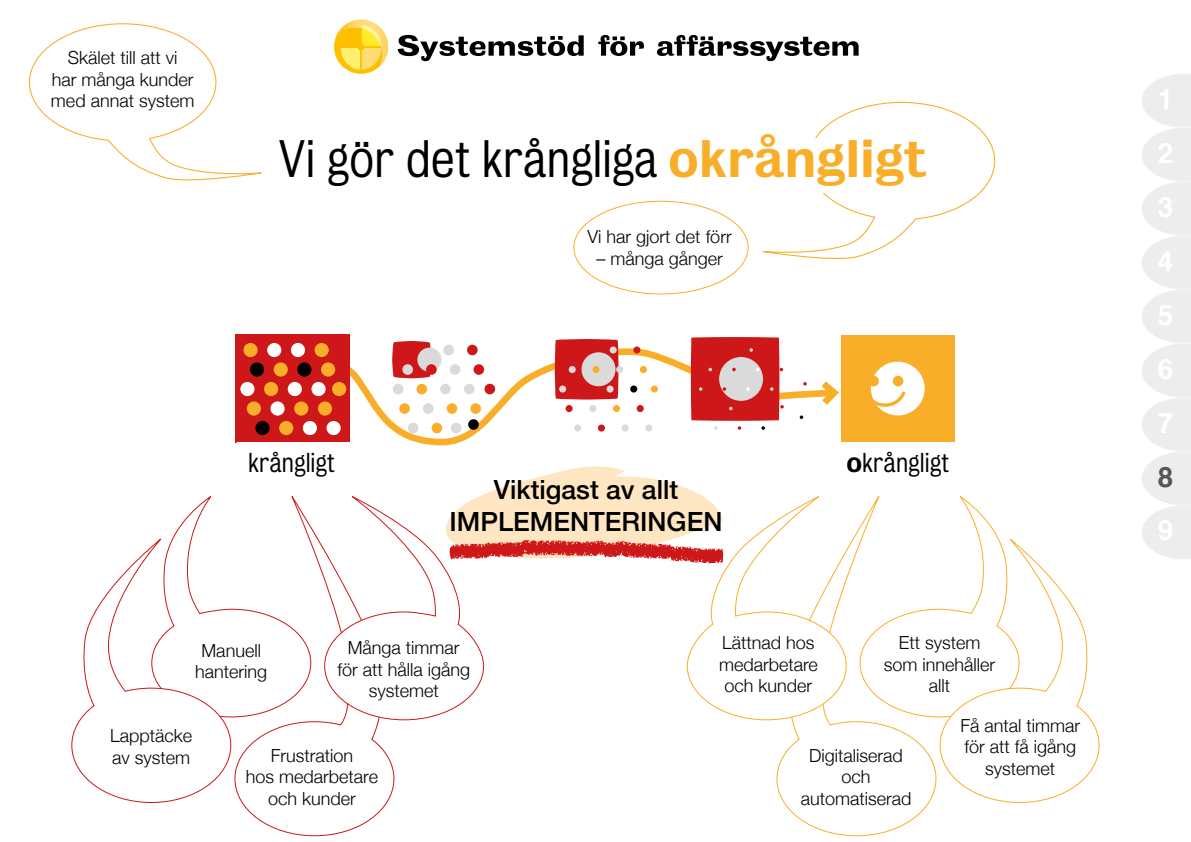
<style>
.page{position:relative;width:1191px;height:842px;background:#fff}
.page>*{position:absolute;margin:0;border:0;box-sizing:border-box;transform-origin:0 0}
.t1{font:48px "Bureau Grotesque Five One";color:#000}
.t2{font:700 28px "Helvetica";color:#575756}
.t3{font:500 26.4px/31.7px "Helvetica Neue";color:#000;text-align:center}
.t4{font:24.9px "Bureau Grotesque Five One";color:#000}
.t5{font:300 18px/21.6px "Helvetica Neue";color:#000;text-align:center}
.s1{font-family:"Bureau Grotesque Five Five";color:#f9ae2a}
.s2{font-family:"Bureau Grotesque Five Five"}
</style>
<div class="page">
<svg style="left:235px;top:340px;width:579px;height:106px"></svg>
<svg style="left:814px;top:381px;width:25px;height:24px"></svg>
<div style="left:841px;top:335px;width:113px;height:107px;background:#f9ae2a"></div>
<div style="left:871px;top:362px;width:53px;height:53px;background:#fff;border-radius:50%"></div>
<svg style="left:691px;top:337px;width:93px;height:93px;background:#d65b5b"></svg>
<svg style="left:799px;top:415px;width:4px;height:4px"></svg>
<svg style="left:803px;top:382px;width:3px;height:4px"></svg>
<svg style="left:555px;top:339px;width:63px;height:61px;background:#ce2021"></svg>
<div style="left:581px;top:352px;width:34px;height:34px;background:#dadada;border-radius:50%"></div>
<svg style="left:609px;top:346px;width:8px;height:8px"></svg>
<div style="left:633px;top:346px;width:7px;height:8px;background:#cd1719;border-radius:50%"></div>
<div style="left:568px;top:366px;width:8px;height:7px;background:#dadada;border-radius:50%"></div>
<div style="left:592px;top:366px;width:7px;height:7px;background:#f9ae2a;border-radius:50%"></div>
<div style="left:616px;top:366px;width:7px;height:7px;background:#dadada;border-radius:50%"></div>
<div style="left:640px;top:366px;width:7px;height:7px;background:#f9ae2a;border-radius:50%"></div>
<div style="left:559px;top:385px;width:7px;height:8px;background:#dadada;border-radius:50%"></div>
<div style="left:583px;top:385px;width:7px;height:8px;background:#cd1719;border-radius:50%"></div>
<div style="left:606px;top:385px;width:7px;height:8px;background:#dadada;border-radius:50%"></div>
<div style="left:630px;top:385px;width:7px;height:8px;background:#000;border-radius:50%"></div>
<div style="left:565px;top:405px;width:7px;height:7px;background:#cd1719;border-radius:50%"></div>
<div style="left:589px;top:405px;width:7px;height:7px;background:#dadada;border-radius:50%"></div>
<div style="left:613px;top:405px;width:7px;height:7px;background:#f9ae2a;border-radius:50%"></div>
<div style="left:636px;top:405px;width:8px;height:7px;background:#cd1719;border-radius:50%"></div>
<div style="left:574px;top:424px;width:7px;height:8px;background:#dadada;border-radius:50%"></div>
<div style="left:598px;top:424px;width:7px;height:8px;background:#cd1719;border-radius:50%"></div>
<div style="left:621px;top:424px;width:7px;height:8px;background:#dadada;border-radius:50%"></div>
<div style="left:645px;top:424px;width:7px;height:8px;background:#dadada;border-radius:50%"></div>
<div style="left:651px;top:385px;width:7px;height:8px;background:#f9ae2a;border-radius:50%"></div>
<svg style="left:392px;top:341px;width:39px;height:37px"></svg>
<div style="left:417px;top:348px;width:24px;height:24px;background:#dadada;border-radius:50%"></div>
<div style="left:443px;top:345px;width:11px;height:10px;background:#dadada;border-radius:50%"></div>
<div style="left:467px;top:345px;width:10px;height:10px;background:#cd1719;border-radius:50%"></div>
<div style="left:402px;top:364px;width:11px;height:11px;background:#dadada;border-radius:50%"></div>
<div style="left:426px;top:364px;width:11px;height:11px;background:#cd1719;border-radius:50%"></div>
<div style="left:450px;top:364px;width:10px;height:11px;background:#dadada;border-radius:50%"></div>
<div style="left:473px;top:364px;width:11px;height:11px;background:#cd1719;border-radius:50%"></div>
<div style="left:393px;top:384px;width:10px;height:10px;background:#dadada;border-radius:50%"></div>
<div style="left:416px;top:384px;width:11px;height:10px;background:#f9ae2a;border-radius:50%"></div>
<div style="left:440px;top:384px;width:11px;height:10px;background:#dadada;border-radius:50%"></div>
<div style="left:464px;top:384px;width:10px;height:10px;background:#dadada;border-radius:50%"></div>
<div style="left:399px;top:403px;width:11px;height:11px;background:#f9ae2a;border-radius:50%"></div>
<div style="left:423px;top:403px;width:10px;height:11px;background:#dadada;border-radius:50%"></div>
<div style="left:446px;top:403px;width:11px;height:11px;background:#f9ae2a;border-radius:50%"></div>
<div style="left:470px;top:403px;width:11px;height:11px;background:#f9ae2a;border-radius:50%"></div>
<div style="left:408px;top:423px;width:10px;height:10px;background:#dadada;border-radius:50%"></div>
<div style="left:431px;top:423px;width:11px;height:10px;background:#f9ae2a;border-radius:50%"></div>
<div style="left:451px;top:423px;width:10px;height:10px;background:#dadada;border-radius:50%"></div>
<div style="left:468px;top:419px;width:11px;height:11px;background:#000;border-radius:50%"></div>
<div style="left:484px;top:384px;width:11px;height:10px;background:#cd1719;border-radius:50%"></div>
<div style="left:235px;top:334px;width:114px;height:108px;background:#cd1719"></div>
<div style="left:267px;top:343px;width:14px;height:14px;background:#fff;border-radius:50%"></div>
<div style="left:291px;top:343px;width:14px;height:14px;background:#fff;border-radius:50%"></div>
<div style="left:314px;top:343px;width:15px;height:14px;background:#f9ae2a;border-radius:50%"></div>
<div style="left:250px;top:362px;width:14px;height:15px;background:#000;border-radius:50%"></div>
<div style="left:274px;top:362px;width:14px;height:15px;background:#f9ae2a;border-radius:50%"></div>
<div style="left:297px;top:362px;width:14px;height:15px;background:#000;border-radius:50%"></div>
<div style="left:321px;top:362px;width:14px;height:15px;background:#f9ae2a;border-radius:50%"></div>
<div style="left:240px;top:382px;width:14px;height:14px;background:#fff;border-radius:50%"></div>
<div style="left:264px;top:382px;width:14px;height:14px;background:#f9ae2a;border-radius:50%"></div>
<div style="left:288px;top:382px;width:14px;height:14px;background:#fff;border-radius:50%"></div>
<div style="left:311px;top:382px;width:14px;height:14px;background:#fff;border-radius:50%"></div>
<div style="left:247px;top:401px;width:14px;height:15px;background:#f9ae2a;border-radius:50%"></div>
<div style="left:270px;top:401px;width:15px;height:15px;background:#fff;border-radius:50%"></div>
<div style="left:294px;top:401px;width:14px;height:15px;background:#f9ae2a;border-radius:50%"></div>
<div style="left:318px;top:401px;width:14px;height:15px;background:#f9ae2a;border-radius:50%"></div>
<div style="left:255px;top:421px;width:14px;height:14px;background:#000;border-radius:50%"></div>
<div style="left:279px;top:421px;width:14px;height:14px;background:#f9ae2a;border-radius:50%"></div>
<div style="left:303px;top:421px;width:14px;height:14px;background:#fff;border-radius:50%"></div>
<div style="left:326px;top:421px;width:15px;height:14px;background:#fff;border-radius:50%"></div>
<div style="left:332px;top:382px;width:14px;height:14px;background:#f9ae2a;border-radius:50%"></div>
<div style="left:868px;top:376px;width:11px;height:10px;background:#f9ae2a;border-radius:50%"></div>
<div style="left:892px;top:376px;width:11px;height:10px;background:#f9ae2a;border-radius:50%"></div>
<svg style="left:870px;top:390px;width:36px;height:18px"></svg>
<svg style="left:398px;top:35px;width:185px;height:26px"></svg>
<svg style="left:334px;top:34px;width:45px;height:40px"></svg>
<img style="left:337px;top:20px;width:51px;height:46px">
<img style="left:362px;top:25px;width:19px;height:21px">
<svg style="left:598px;top:35px;width:260px;height:26px"></svg>
<svg style="left:762px;top:101px;width:233px;height:158px"></svg>
<svg style="left:776px;top:528px;width:161px;height:309px"></svg>
<svg style="left:859px;top:496px;width:152px;height:222px"></svg>
<svg style="left:939px;top:539px;width:161px;height:264px"></svg>
<svg style="left:28px;top:23px;width:234px;height:158px"></svg>
<svg style="left:234px;top:528px;width:161px;height:309px"></svg>
<svg style="left:160px;top:496px;width:152px;height:222px"></svg>
<svg style="left:71px;top:539px;width:161px;height:264px"></svg>
<div style="left:792px;top:138px;width:38px;height:55px;background:#fff"></div>
<svg style="left:324px;top:466px;width:523px;height:255px"></svg>
<svg style="left:1142px;top:74px;width:49px;height:485px"></svg>
<p class="t5" style="left:51px;top:46px;width:145px">Skälet till att vi<br>har många kunder med annat system</p>
<h1 class="t1" style="left:278px;top:132px;width:650px">Vi gör det krångliga <span class="s1">okrångligt</span></h1>
<p class="t5" style="left:587px;top:225px;width:146px">Vi har gjort det förr</p>
<p class="t5" style="left:596px;top:246px;width:128px">– många gånger</p>
<h3 class="t4" style="left:248px;top:449px;width:88px">krångligt</h3>
<h3 class="t4" style="left:846px;top:449px;width:104px"><span class="s2">o</span>krångligt</h3>
<h3 class="t3" style="left:449px;top:472px;width:274px">Viktigast av allt<br>IMPLEMENTERINGEN</h3>
<p class="t5" style="left:195px;top:638px;width:74px">Manuell hantering</p>
<p class="t5" style="left:337px;top:635px;width:134px">Många timmar för att hålla igång systemet</p>
<p class="t5" style="left:110px;top:723px;width:84px;text-align:left">Lapptäcke av system</p>
<p class="t5" style="left:246px;top:743px;width:134px">Frustration<br>hos medarbetare och kunder</p>
<p class="t5" style="left:719px;top:630px;width:100px">Lättnad hos medarbetare och kunder</p>
<p class="t5" style="left:884px;top:630px;width:113px">Ett system som innehåller allt</p>
<p class="t5" style="left:800px;top:743px;width:112px">Digitaliserad och automatiserad</p>
<p class="t5" style="left:960px;top:713px;width:121px">Få antal timmar för att få igång systemet</p>
<h2 class="t2" style="left:1157px;top:454px;width:17px">8</h2>
</div>
